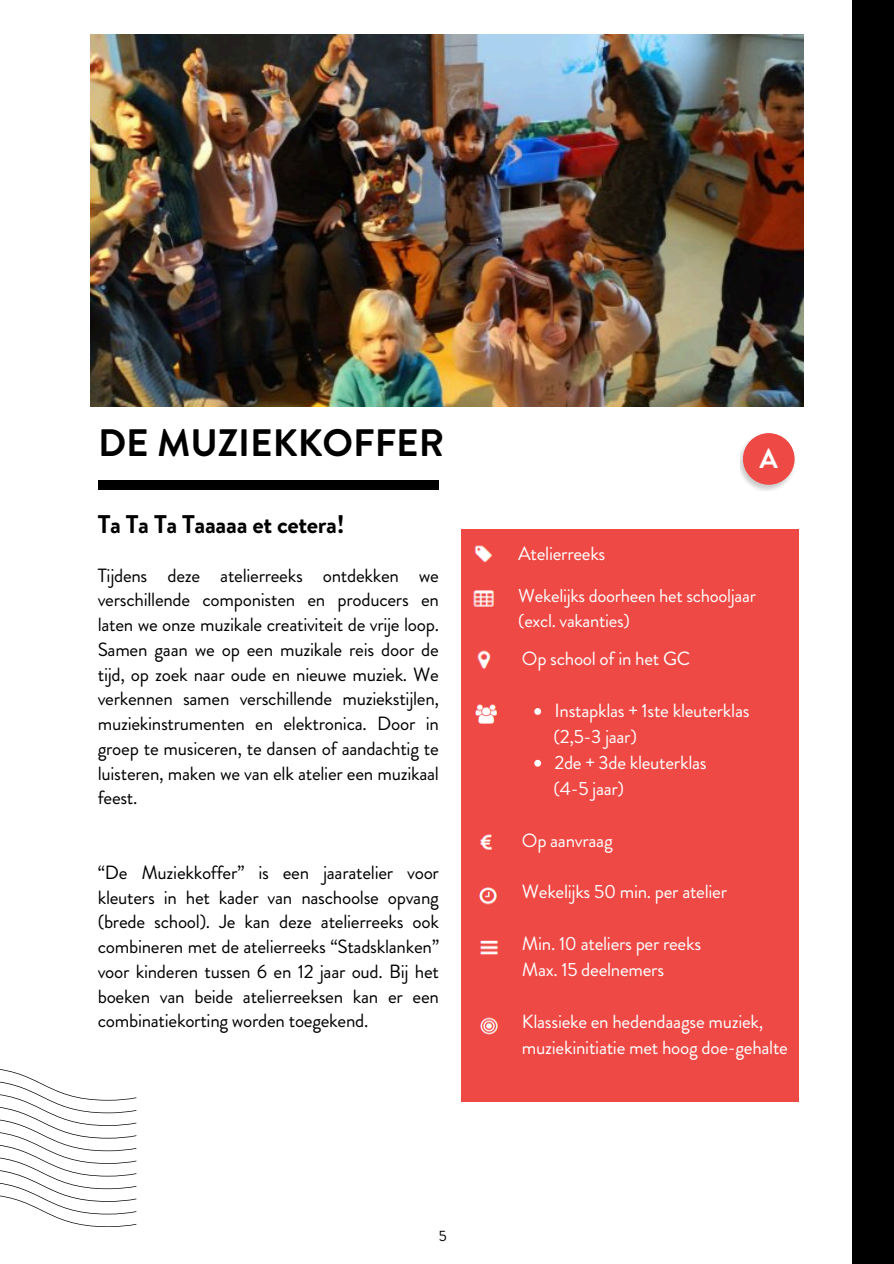
<style>
.page{position:relative;width:894px;height:1264px;background:#fff}
.page>*{position:absolute;margin:0;border:0;box-sizing:border-box;transform-origin:0 0}
.t1{font:700 38.25px "Brandon Grotesque";color:#000}
.t2{font:700 27.6px "Brandon Grotesque";color:#fff}
.t3{font:700 25.5px "Brandon Grotesque";letter-spacing:-.015em;color:#000}
.t4{font:19.05px/24.8px "Brandon Grotesque";letter-spacing:-.015em;color:#000;text-align:justify}
.t5{font:19.05px/25.8px "Brandon Grotesque";letter-spacing:-.015em;color:#fff}
.t6{font:18.6px/24.9px "Brandon Grotesque";letter-spacing:-.015em;color:#fff}
.t7{font:15px "Brandon Grotesque";color:#000}
</style>
<div class="page">
<div style="left:461px;top:821px;width:336px;height:280px;background:#ef4945"></div>
<div style="left:461px;top:529px;width:336px;height:550px;background:#ef4945"></div>
<img style="left:740px;top:433px;width:55px;height:57px">
<div style="left:742px;top:433px;width:52px;height:52px;background:#ef4945;border-radius:50%"></div>
<img style="left:90px;top:35px;width:713px;height:371px">
<img style="left:480px;top:1017px;width:18px;height:18px">
<svg style="left:0;top:1069px;width:136px;height:157px"></svg>
<div style="left:98px;top:481px;width:340px;height:9px;background:#000"></div>
<img style="left:477px;top:650px;width:14px;height:19px">
<img style="left:473px;top:590px;width:21px;height:17px">
<img style="left:474px;top:545px;width:19px;height:17px">
<img style="left:475px;top:704px;width:22px;height:20px">
<svg style="left:534px;top:708px;width:7px;height:7px"></svg>
<svg style="left:534px;top:760px;width:7px;height:6px"></svg>
<img style="left:480px;top:834px;width:12px;height:16px">
<img style="left:479px;top:887px;width:18px;height:18px">
<img style="left:480px;top:940px;width:18px;height:15px">
<div style="left:851px;top:0;width:42px;height:1263px;background:#000"></div>
<p class="t1" style="left:98px;top:415px;width:347px">DE MUZIEKKOFFER</p>
<p class="t3" style="left:98px;top:506px;width:248px">Ta Ta Ta Taaaaa et cetera!</p>
<p class="t4" style="left:98px;top:563px;width:342px">Tijdens deze atelierreeks ontdekken we verschillende componisten en producers en laten we onze muzikale creativiteit de vrije loop.<br>Samen gaan we op een muzikale reis door de tijd, op zoek naar oude en nieuwe muziek. We verkennen samen verschillende muziekstijlen, muziekinstrumenten en elektronica. Door in groep te musiceren, te dansen of aandachtig te luisteren, maken we van elk atelier een muzikaal feest.</p>
<h2 class="t4" style="left:98px;top:860px;width:342px">“De Muziekkoffer” is een jaaratelier voor kleuters in het kader van naschoolse opvang (brede school). Je kan deze atelierreeks ook combineren met de atelierreeks “Stadsklanken” voor kinderen tussen 6 en 12 jaar oud. Bij het boeken van beide atelierreeksen kan er een combinatiekorting worden toegekend.</h2>
<p class="t7" style="left:438px;top:1225px;width:9px">5</p>
<p class="t5" style="left:518px;top:541px;width:89px">Atelierreeks</p>
<p class="t2" style="left:759px;top:439px;width:20px">A</p>
<p class="t6" style="left:518px;top:583px;width:239px">Wekelijks doorheen het schooljaar (excl. vakanties)</p>
<p class="t5" style="left:522px;top:645px;width:170px">Op school of in het GC</p>
<p class="t5" style="left:554px;top:697px;width:197px">Instapklas + 1ste kleuterklas</p>
<p class="t5" style="left:553px;top:723px;width:85px">(2,5-3 jaar)</p>
<p class="t5" style="left:554px;top:749px;width:154px">2de + 3de kleuterklas</p>
<p class="t5" style="left:553px;top:775px;width:72px">(4-5 jaar)</p>
<p class="t5" style="left:522px;top:827px;width:92px">Op aanvraag</p>
<p class="t5" style="left:522px;top:879px;width:207px">Wekelijks 50 min. per atelier</p>
<p class="t5" style="left:522px;top:930px;width:181px">Min. 10 ateliers per reeks</p>
<p class="t5" style="left:522px;top:956px;width:144px">Max. 15 deelnemers</p>
<p class="t5" style="left:522px;top:1008px;width:267px">Klassieke en hedendaagse muziek, muziekinitiatie met hoog doe-gehalte</p>
</div>
